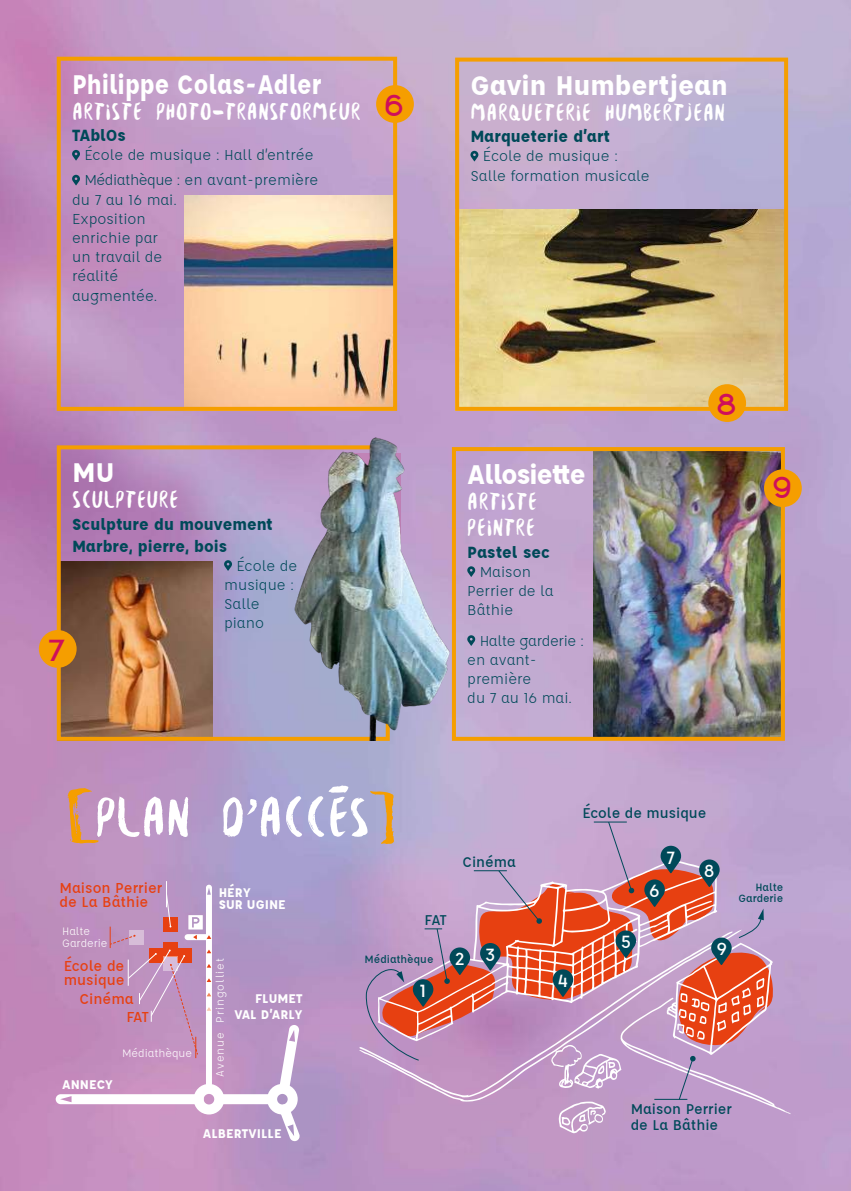
<style>
.page{position:relative;width:851px;height:1191px;background:#fff}
.page>*{position:absolute;margin:0;border:0;box-sizing:border-box;transform-origin:0 0}
.t1{font:59.6px "Besom";color:#fff}
.t2{font:700 30px "Affogato";color:#fff;scale:.9 1}
.t3{font:700 30px "Affogato";color:#fff}
.t4{font:700 30px "Affogato";letter-spacing:-.03em;color:#fff}
.t5{font:26.6px "Alpaca Scarlett Demo";color:#cf0f5b}
.t6{font:26px/26px "Besom";letter-spacing:.02em;color:#fff}
.t7{font:500 19.6px "Affogato";color:#fff}
.t8{font:700 18px/21.6px "Affogato";color:#004959}
.t9{font:16px/19.2px "Affogato";color:#004959}
.t10{font:500 16px/14px "Affogato";color:#e74011}
.t11{font:500 15.8px/15.8px "Affogato";color:#004959}
.t12{font:700 14px/16.8px "Affogato";color:#fff;text-align:right}
.t13{font:12px/12px "Affogato";color:#fff}
.t14{font:12px "Affogato";letter-spacing:.08em;color:#fff}
.t15{font:500 11.8px/11.8px "Affogato";color:#004959;text-align:right}
.s1{font-size:68.4px;color:#f59e00}
</style>
<div class="page">
<img style="left:0;top:0;width:850px;height:1191px">
<h2 class="t2" style="left:72px;top:65px;width:279px">Philippe Colas-Adler</h2>
<h3 class="t6" style="left:72px;top:98px;width:290px">ARTISTE PHOTO-TRANSFORMEUR</h3>
<p class="t8" style="left:72px;top:124px;width:55px">TAblOs</p>
<p class="t9" style="left:84px;top:142px;width:235px;line-height:24.8px">École de musique : Hall d’entrée<br>Médiathèque : en avant-première</p>
<p class="t9" style="left:72px;top:189px;width:106px">du 7 au 16 mai.<br>Exposition enrichie par un travail de réalité augmentée.</p>
<h3 class="t5" style="left:385px;top:91px;width:19px">6</h3>
<h2 class="t3" style="left:470px;top:66px;width:259px">Gavin Humbertjean</h2>
<h3 class="t6" style="left:470px;top:98px;width:256px">MARQUETERIE HUMBERTJEAN</h3>
<p class="t8" style="left:470px;top:125px;width:141px">Marqueterie d’art</p>
<p class="t9" style="left:470px;top:146px;width:181px;text-indent:12px">École de musique :<br>Salle formation musicale</p>
<h3 class="t5" style="left:48px;top:636px;width:19px">7</h3>
<h2 class="t3" style="left:72px;top:453px;width:44px">MU</h2>
<h3 class="t6" style="left:72px;top:486px;width:108px">SCULPTEURE</h3>
<p class="t8" style="left:72px;top:512px;width:202px">Sculpture du mouvement<br>Marbre, pierre, bois</p>
<p class="t9" style="left:224px;top:555px;width:74px;text-indent:12px">École de musique :<br>Salle piano</p>
<h2 class="t4" style="left:467px;top:455px;width:120px">Allosiette</h2>
<h3 class="t6" style="left:467px;top:488px;width:72px">ARTISTE<br>PEINTRE</h3>
<p class="t8" style="left:467px;top:540px;width:84px">Pastel sec</p>
<p class="t9" style="left:467px;top:561px;width:88px;text-indent:12px">Maison<br>Perrier de la<br>Bâthie</p>
<p class="t9" style="left:467px;top:630px;width:118px;text-indent:12px">Halte garderie : en avant&shy;première<br>du 7 au 16 mai.</p>
<h3 class="t5" style="left:717px;top:390px;width:20px">8</h3>
<h3 class="t5" style="left:773px;top:473px;width:19px">9</h3>
<h1 class="t1" style="left:62px;top:774px;width:336px"><span class="s1">[</span>PLAN D’ACCĒS<span class="s1">]</span></h1>
<p class="t10" style="left:60px;top:880px;width:104px">Maison Perrier de La Bâthie</p>
<p class="t13" style="left:62px;top:924px;width:47px">Halte<br>Garderie</p>
<p class="t10" style="left:64px;top:958px;width:62px">École de musique</p>
<p class="t10" style="left:79px;top:991px;width:56px">Cinéma</p>
<p class="t10" style="left:126px;top:1009px;width:24px">FAT</p>
<p class="t12" style="left:62px;top:1075px;width:52px">ANNECY</p>
<p class="t13" style="left:122px;top:1047px;width:72px">Médiathèque</p>
<p class="t12" style="left:219px;top:885px;width:69px;line-height:12px;text-align:left">HÉRY<br>SUR UGINE</p>
<p class="t14" style="left:212px;top:1077px;width:120px;rotate:-90deg">Avenue Pringolliet</p>
<p class="t12" style="left:234px;top:989px;width:69px">FLUMET<br>VAL D’ARLY</p>
<p class="t11" style="left:424px;top:911px;width:24px">FAT</p>
<p class="t15" style="left:364px;top:952px;width:70px">Médiathèque</p>
<p class="t7" style="left:420px;top:978px;width:8px">1</p>
<p class="t11" style="left:462px;top:853px;width:55px">Cinéma</p>
<p class="t7" style="left:455px;top:946px;width:11px">2</p>
<p class="t7" style="left:485px;top:942px;width:12px">3</p>
<p class="t12" style="left:203px;top:1124px;width:80px">ALBERTVILLE</p>
<p class="t7" style="left:557px;top:968px;width:12px">4</p>
<p class="t11" style="left:582px;top:804px;width:126px">École de musique</p>
<p class="t7" style="left:666px;top:845px;width:10px">7</p>
<p class="t7" style="left:649px;top:878px;width:12px">6</p>
<p class="t7" style="left:703px;top:858px;width:12px">8</p>
<p class="t15" style="left:738px;top:880px;width:46px">Halte<br>Garderie</p>
<p class="t7" style="left:620px;top:929px;width:12px">5</p>
<p class="t7" style="left:716px;top:936px;width:12px">9</p>
<p class="t11" style="left:630px;top:1100px;width:103px">Maison Perrier de La Bâthie</p>
</div>
